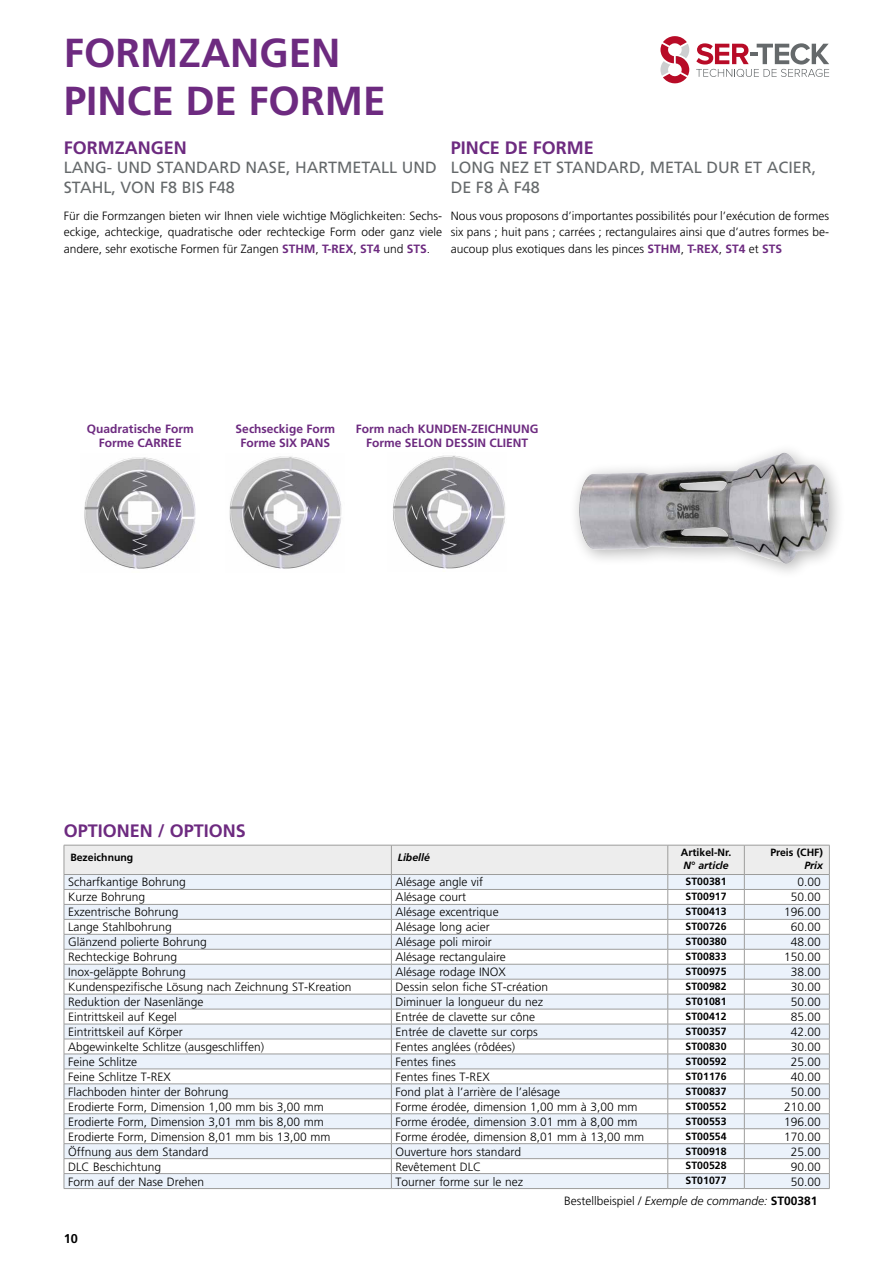
<style>
.page{position:relative;width:893px;height:1263px;background:#fff}
.page>*{position:absolute;margin:0;border:0;box-sizing:border-box;transform-origin:0 0}
.t1{font:700 40.5px/48.6px "Frutiger LT Std";color:#6d2a80}
.t2{font:700 18px "Frutiger LT Std";color:#6d2a80}
.t3{font:16.2px/19.5px "Frutiger LT Std";color:#65696b}
.t4{font:700 12.75px "Frutiger LT Std";color:#000}
.t5{font:300 12px/16.2px "Frutiger LT Std";color:#000;text-align:justify}
.t6{font:700 12px/14.4px "Frutiger LT Std";color:#6d2a80;text-align:center}
.t7{font:italic 300 12px "Frutiger LT Std";color:#000}
.t8{font:700 10.5px "Frutiger LT Std";color:#000}
.t9{font:italic 700 10.5px "Frutiger LT Std";color:#000}
.s1{font-weight:700;color:#6d2a80}
.s2{font-style:normal}
.s3{font-weight:700;font-style:normal}
</style>
<div class="page">
<svg style="left:696px;top:43px;width:133px;height:34px"></svg>
<svg style="left:660px;top:36px;width:29px;height:47px"></svg>
<img style="left:84px;top:457px;width:112px;height:112px">
<img style="left:229px;top:456px;width:113px;height:113px">
<img style="left:393px;top:455px;width:112px;height:114px">
<svg style="left:64px;top:845px;width:766px;height:343px"></svg>
<hr style="left:64px;top:1188px;width:327px;height:1px;background:#9d9d9c">
<hr style="left:391px;top:1188px;width:277px;height:1px;background:#9d9d9c">
<hr style="left:668px;top:1188px;width:76px;height:1px;background:#9d9d9c">
<hr style="left:744px;top:1188px;width:86px;height:1px;background:#9d9d9c">
<div style="left:568px;top:442px;width:278px;height:138px;background:#000;opacity:.3"></div>
<img style="left:698px;top:453px;width:86px;height:18px">
<h1 class="t1" style="left:64px;top:28px;width:278px">FORMZANGEN pince</h1>
<h1 class="t1" style="left:185px;top:77px;width:143px">de forme</h1>
<h2 class="t2" style="left:64px;top:137px;width:124px">FORMZANGEN</h2>
<h3 class="t3" style="left:64px;top:158px;width:375px">LANG- UND STANDARD NASE, HARTMETALL UND<br>STAHL, VON F8 BIS F48</h3>
<h2 class="t2" style="left:451px;top:137px;width:21px">Pince</h2>
<h2 class="t2" style="left:505px;top:137px;width:64px">de forme</h2>
<h3 class="t3" style="left:451px;top:158px;width:12px">LONG</h3>
<h3 class="t3" style="left:499px;top:158px;width:69px">NEZ ETSTANDARD</h3>
<h3 class="t3" style="left:641px;top:158px;width:21px">, METAL</h3>
<h3 class="t3" style="left:706px;top:158px;width:12px">DUR</h3>
<h3 class="t3" style="left:744px;top:158px;width:74px">ET ACIER,</h3>
<h3 class="t3" style="left:451px;top:177px;width:91px">DE F8 À F48</h3>
<p class="t5" style="left:64px;top:208px;width:380px">Für die Formzangen bieten wir Ihnen viele wichtige Möglichkeiten: Sechs&shy;eckige, achteckige, quadratische oder rechteckige Form oder ganz viele andere, sehr exotische Formen für Zangen <span class="s1">STHM</span>, <span class="s1">T-REX</span>, <span class="s1">ST4</span> und <span class="s1">STS</span>.</p>
<p class="t5" style="left:451px;top:208px;width:380px">Nous vous proposons d’importantes possibilités pour l’exécution de formes six pans ; huit pans ; carrées ; rectangulaires ainsi que d’autres formes be&shy;aucoup plus exotiques dans les pinces <span class="s1">SThm</span> , <span class="s1">T-Rex</span>, <span class="s1">ST4</span> et <span class="s1">STS</span></p>
<p class="t6" style="left:87px;top:422px;width:108px">Quadratische Form<br>Forme CARREE</p>
<p class="t6" style="left:236px;top:422px;width:101px">Sechseckige Form<br>Forme SIX PANS</p>
<p class="t6" style="left:356px;top:422px;width:183px">Form nach KUNDEN-ZEICHNUNG<br>Forme SELON DESSIN CLIENT</p>
<h2 class="t2" style="left:64px;top:820px;width:11px">Opti</h2>
<h2 class="t2" style="left:103px;top:820px;width:27px">onen</h2>
<h2 class="t2" style="left:158px;top:820px;width:23px">/ Opti</h2>
<h2 class="t2" style="left:209px;top:820px;width:26px">ons</h2>
<p class="t8" style="left:70px;top:851px;width:65px">Bezeichnung</p>
<p class="t9" style="left:398px;top:851px;width:34px">Libellé</p>
<p class="t8" style="left:681px;top:847px;width:52px">Artikel-Nr.</p>
<p class="t9" style="left:683px;top:859px;width:47px">N° article</p>
<p class="t8" style="left:770px;top:847px;width:54px">Preis (CHF)</p>
<p class="t9" style="left:804px;top:859px;width:20px">Prix</p>
<p class="t5" style="left:68px;top:874px;width:119px">Scharfkantige Bohrung</p>
<p class="t5" style="left:396px;top:874px;width:89px">Alésage angle vif</p>
<p class="t8" style="left:686px;top:875px;width:42px">ST00381</p>
<p class="t5" style="left:797px;top:874px;width:25px">0.00</p>
<p class="t5" style="left:68px;top:889px;width:79px">Kurze Bohrung</p>
<p class="t5" style="left:396px;top:889px;width:72px">Alésage court</p>
<p class="t8" style="left:686px;top:890px;width:42px">ST00917</p>
<p class="t5" style="left:791px;top:889px;width:32px">50.00</p>
<p class="t5" style="left:68px;top:904px;width:112px">Exzentrische Bohrung</p>
<p class="t5" style="left:396px;top:904px;width:105px">Alésage excentrique</p>
<p class="t8" style="left:686px;top:905px;width:42px">ST00413</p>
<p class="t5" style="left:784px;top:904px;width:38px">196.00</p>
<p class="t5" style="left:68px;top:919px;width:105px">Lange Stahlbohrung</p>
<p class="t5" style="left:396px;top:919px;width:96px">Alésage long acier</p>
<p class="t8" style="left:686px;top:920px;width:42px">ST00726</p>
<p class="t5" style="left:791px;top:919px;width:32px">60.00</p>
<p class="t5" style="left:68px;top:934px;width:140px">Glänzend polierte Bohrung</p>
<p class="t5" style="left:396px;top:934px;width:98px">Alésage poli miroir</p>
<p class="t8" style="left:686px;top:935px;width:42px">ST00380</p>
<p class="t5" style="left:791px;top:934px;width:32px">48.00</p>
<p class="t5" style="left:68px;top:949px;width:111px">Rechteckige Bohrung</p>
<p class="t5" style="left:396px;top:949px;width:112px">Alésage rectangulaire</p>
<p class="t8" style="left:686px;top:950px;width:42px">ST00833</p>
<p class="t5" style="left:784px;top:949px;width:38px">150.00</p>
<p class="t5" style="left:68px;top:964px;width:119px">Inox-geläppte Bohrung</p>
<p class="t5" style="left:396px;top:964px;width:111px">Alésage rodage INOX</p>
<p class="t8" style="left:686px;top:965px;width:42px">ST00975</p>
<p class="t5" style="left:791px;top:964px;width:32px">38.00</p>
<p class="t5" style="left:68px;top:979px;width:285px">Kundenspezifische Lösung nach Zeichnung ST-Kreation</p>
<p class="t5" style="left:396px;top:979px;width:154px">Dessin selon fiche ST-création</p>
<p class="t8" style="left:686px;top:980px;width:42px">ST00982</p>
<p class="t5" style="left:791px;top:979px;width:32px">30.00</p>
<p class="t5" style="left:68px;top:994px;width:137px">Reduktion der Nasenlänge</p>
<p class="t5" style="left:396px;top:994px;width:149px">Diminuer la longueur du nez</p>
<p class="t8" style="left:686px;top:995px;width:42px">ST01081</p>
<p class="t5" style="left:791px;top:994px;width:32px">50.00</p>
<p class="t5" style="left:68px;top:1009px;width:110px">Eintrittskeil auf Kegel</p>
<p class="t5" style="left:396px;top:1009px;width:141px">Entrée de clavette sur cône</p>
<p class="t8" style="left:686px;top:1010px;width:42px">ST00412</p>
<p class="t5" style="left:791px;top:1009px;width:32px">85.00</p>
<p class="t5" style="left:68px;top:1024px;width:116px">Eintrittskeil auf Körper</p>
<p class="t5" style="left:396px;top:1024px;width:144px">Entrée de clavette sur corps</p>
<p class="t8" style="left:686px;top:1025px;width:42px">ST00357</p>
<p class="t5" style="left:791px;top:1024px;width:32px">42.00</p>
<p class="t5" style="left:68px;top:1039px;width:198px">Abgewinkelte Schlitze (ausgeschliffen)</p>
<p class="t5" style="left:396px;top:1039px;width:121px">Fentes anglées (rôdées)</p>
<p class="t8" style="left:686px;top:1040px;width:42px">ST00830</p>
<p class="t5" style="left:791px;top:1039px;width:32px">30.00</p>
<p class="t5" style="left:68px;top:1054px;width:70px">Feine Schlitze</p>
<p class="t5" style="left:396px;top:1054px;width:62px">Fentes fines</p>
<p class="t8" style="left:686px;top:1055px;width:42px">ST00592</p>
<p class="t5" style="left:791px;top:1054px;width:32px">25.00</p>
<p class="t5" style="left:68px;top:1069px;width:104px">Feine Schlitze T-Rex</p>
<p class="t5" style="left:396px;top:1069px;width:88px">Fentes fines T-REX</p>
<p class="t8" style="left:686px;top:1070px;width:42px">ST01176</p>
<p class="t5" style="left:791px;top:1069px;width:32px">40.00</p>
<p class="t5" style="left:68px;top:1084px;width:162px">Flachboden hinter der Bohrung</p>
<p class="t5" style="left:396px;top:1084px;width:166px">Fond plat à l’arrière de l’alésage</p>
<p class="t8" style="left:686px;top:1085px;width:42px">ST00837</p>
<p class="t5" style="left:791px;top:1084px;width:32px">50.00</p>
<p class="t5" style="left:68px;top:1099px;width:257px">Erodierte Form, Dimension 1,00 mm bis 3,00 mm</p>
<p class="t5" style="left:396px;top:1099px;width:243px">Forme érodée, dimension 1,00 mm à 3,00 mm</p>
<p class="t8" style="left:686px;top:1100px;width:42px">ST00552</p>
<p class="t5" style="left:784px;top:1099px;width:38px">210.00</p>
<p class="t5" style="left:68px;top:1114px;width:257px">Erodierte Form, Dimension 3,01 mm bis 8,00 mm</p>
<p class="t5" style="left:396px;top:1114px;width:243px">Forme érodée, dimension 3.01 mm à 8,00 mm</p>
<p class="t8" style="left:686px;top:1115px;width:42px">ST00553</p>
<p class="t5" style="left:784px;top:1114px;width:38px">196.00</p>
<p class="t5" style="left:68px;top:1128px;width:264px">Erodierte Form, Dimension 8,01 mm bis 13,00 mm</p>
<p class="t5" style="left:396px;top:1128px;width:250px">Forme érodée, dimension 8,01 mm à 13,00 mm</p>
<p class="t8" style="left:686px;top:1130px;width:42px">ST00554</p>
<p class="t5" style="left:784px;top:1128px;width:38px">170.00</p>
<p class="t5" style="left:68px;top:1143px;width:142px">Öffnung aus dem Standard</p>
<p class="t5" style="left:396px;top:1143px;width:127px">Ouverture hors standard</p>
<p class="t8" style="left:686px;top:1145px;width:42px">ST00918</p>
<p class="t5" style="left:791px;top:1143px;width:32px">25.00</p>
<p class="t5" style="left:68px;top:1158px;width:95px">DLC Beschichtung</p>
<p class="t5" style="left:396px;top:1158px;width:87px">Revêtement DLC</p>
<p class="t8" style="left:686px;top:1160px;width:42px">ST00528</p>
<p class="t5" style="left:791px;top:1158px;width:32px">90.00</p>
<p class="t5" style="left:68px;top:1173px;width:138px">Form auf der Nase Drehen</p>
<p class="t5" style="left:396px;top:1173px;width:129px">Tourner forme sur le nez</p>
<p class="t8" style="left:686px;top:1174px;width:42px">ST01077</p>
<p class="t5" style="left:791px;top:1173px;width:32px">50.00</p>
<p class="t4" style="left:64px;top:1231px;width:16px">10</p>
<p class="t7" style="left:564px;top:1194px;width:255px"><span class="s2">Bestellbeispiel /</span> Exemple de commande: <span class="s3">ST00381</span></p>
</div>
